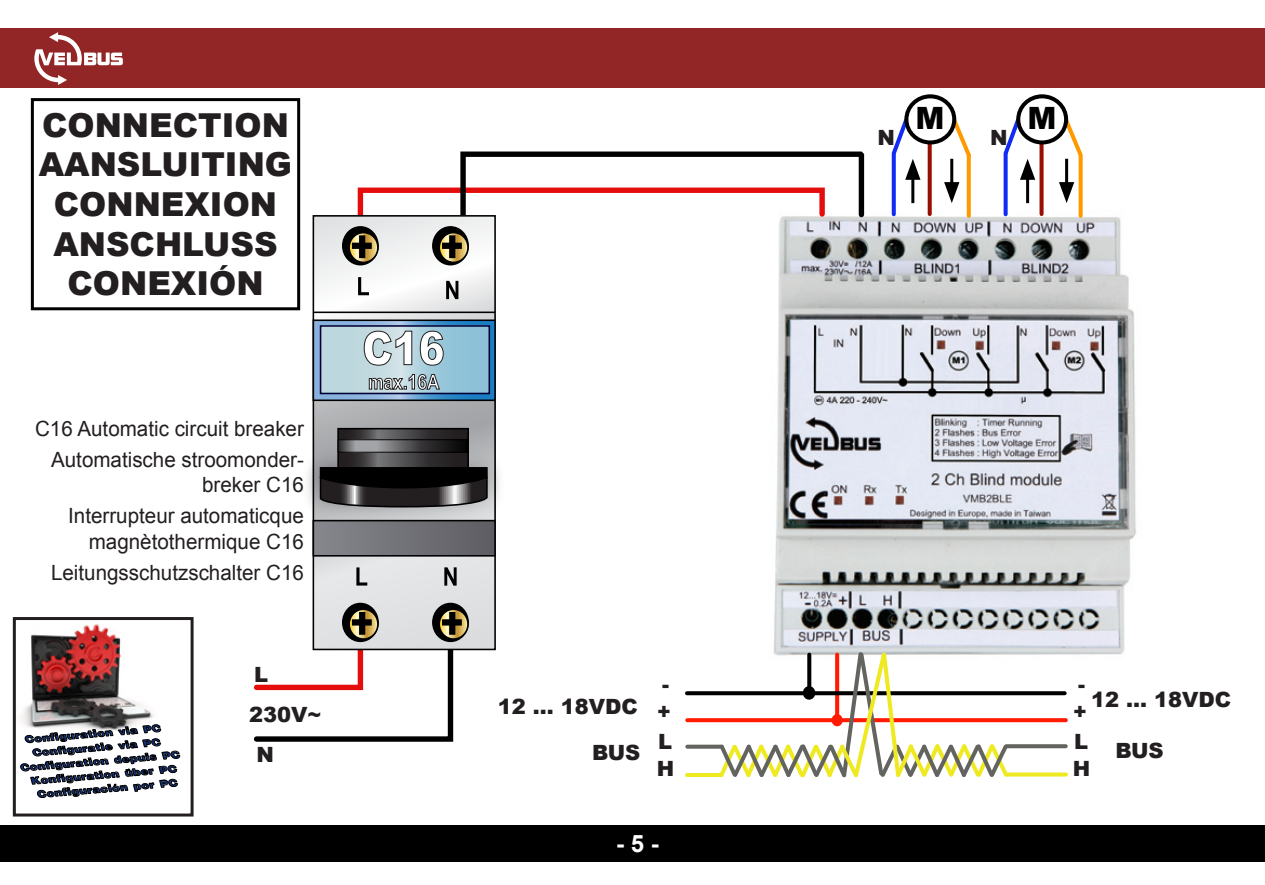
<style>
.page{position:relative;width:1265px;height:885px;background:#fff}
.page>*{position:absolute;margin:0;border:0;box-sizing:border-box;transform-origin:0 0}
.t1{font:900 33px/39.6px "Arial";color:#231f20;text-align:center}
.t2{font:900 30.6px "Arial";color:#000}
.t3{font:700 24px "Arial";color:#fff}
.t4{font:21px/31.2px "Arial";color:#231f20;text-align:right}
.t5{font:900 21px "Arial";color:#231f20}
.t6{font:italic 900 10.5px "Arena";color:#122f77;scale:1.19 1}
</style>
<div class="page">
<div style="left:31px;top:98px;width:269px;height:212px;border:3px solid #000"></div>
<img style="left:774px;top:202px;width:363px;height:453px">
<svg style="left:687px;top:691px;width:377px;height:4px"></svg>
<svg style="left:687px;top:718px;width:378px;height:4px"></svg>
<hr style="left:687px;top:773px;width:34px;height:4px;background:#efe922">
<svg style="left:687px;top:745px;width:29px;height:4px"></svg>
<svg style="left:1011px;top:744px;width:54px;height:4px"></svg>
<div style="left:1006px;top:772px;width:60px;height:5px;background:#efe922"></div>
<svg style="left:716px;top:650px;width:295px;height:128px"></svg>
<div style="left:803px;top:687px;width:11px;height:12px;background:#000;border-radius:50%"></div>
<div style="left:803px;top:686px;width:12px;height:14px;border:1px solid #000;border-radius:50%"></div>
<div style="left:831px;top:714px;width:11px;height:12px;background:#ff1a00;border-radius:50%"></div>
<svg style="left:253px;top:650px;width:203px;height:92px"></svg>
<svg style="left:927px;top:145px;width:4px;height:69px"></svg>
<div style="left:891px;top:153px;width:5px;height:61px;background:#0f2bf4"></div>
<svg style="left:966px;top:160px;width:4px;height:56px"></svg>
<svg style="left:949px;top:116px;width:22px;height:44px"></svg>
<svg style="left:1039px;top:145px;width:4px;height:69px"></svg>
<svg style="left:1003px;top:180px;width:4px;height:34px"></svg>
<svg style="left:1078px;top:160px;width:4px;height:56px"></svg>
<svg style="left:1061px;top:117px;width:22px;height:43px"></svg>
<div style="left:904px;top:94px;width:52px;height:50px;border:4px solid #000;border-radius:50%"></div>
<div style="left:1016px;top:94px;width:52px;height:50px;border:4px solid #000;border-radius:50%"></div>
<svg style="left:357px;top:151px;width:510px;height:71px"></svg>
<svg style="left:315px;top:218px;width:178px;height:429px"></svg>
<div style="left:312px;top:215px;width:184px;height:435px;border:2px solid #000"></div>
<hr style="left:313px;top:312px;width:182px;height:1px;background:#000">
<div style="left:313px;top:521px;width:182px;height:35px;background:linear-gradient(to right,#86888e,#5e5d63)"></div>
<div style="left:312px;top:520px;width:184px;height:37px;border:2px solid #000"></div>
<svg style="left:315px;top:322px;width:178px;height:76px;background:#619bcf"></svg>
<div style="left:312px;top:319px;width:184px;height:82px;border:2px solid #000"></div>
<svg style="left:323px;top:328px;width:164px;height:63px;background:#a8cedb"></svg>
<div style="left:320px;top:325px;width:170px;height:69px;border:2px solid #000036"></div>
<div style="left:343px;top:227px;width:35px;height:38px;background:#000;border-radius:50%"></div>
<div style="left:342px;top:226px;width:37px;height:39px;border:1px solid #000;border-radius:50%"></div>
<div style="left:433px;top:227px;width:35px;height:38px;background:#000;border-radius:50%"></div>
<div style="left:432px;top:226px;width:37px;height:39px;border:1px solid #000;border-radius:50%"></div>
<div style="left:343px;top:603px;width:35px;height:38px;background:#000;border-radius:50%"></div>
<div style="left:342px;top:603px;width:37px;height:39px;border:1px solid #000;border-radius:50%"></div>
<div style="left:433px;top:603px;width:35px;height:38px;background:#000;border-radius:50%"></div>
<div style="left:432px;top:603px;width:37px;height:39px;border:1px solid #000;border-radius:50%"></div>
<svg style="left:349px;top:233px;width:29px;height:29px"></svg>
<div style="left:348px;top:232px;width:31px;height:31px;border:2px solid #000;border-radius:50%"></div>
<svg style="left:439px;top:233px;width:29px;height:29px"></svg>
<div style="left:438px;top:232px;width:31px;height:31px;border:2px solid #000;border-radius:50%"></div>
<svg style="left:349px;top:609px;width:29px;height:30px"></svg>
<div style="left:348px;top:608px;width:31px;height:32px;border:2px solid #000;border-radius:50%"></div>
<svg style="left:439px;top:609px;width:29px;height:30px"></svg>
<div style="left:438px;top:608px;width:31px;height:32px;border:2px solid #000;border-radius:50%"></div>
<div style="left:359px;top:235px;width:6px;height:23px;background:#000"></div>
<div style="left:352px;top:243px;width:20px;height:6px;background:#000"></div>
<div style="left:449px;top:235px;width:6px;height:23px;background:#000"></div>
<div style="left:442px;top:243px;width:20px;height:6px;background:#000"></div>
<div style="left:359px;top:612px;width:6px;height:23px;background:#000"></div>
<div style="left:352px;top:619px;width:20px;height:7px;background:#000"></div>
<div style="left:449px;top:612px;width:6px;height:23px;background:#000"></div>
<div style="left:442px;top:619px;width:20px;height:7px;background:#000"></div>
<img style="left:312px;top:442px;width:184px;height:10px">
<img style="left:307px;top:452px;width:192px;height:79px">
<svg style="left:319px;top:466px;width:169px;height:42px;background:#2d2b2c"></svg>
<svg style="left:340px;top:431px;width:126px;height:35px;background:#3f3d3f"></svg>
<div style="left:337px;top:428px;width:132px;height:41px;border:2px solid #000"></div>
<svg style="left:340px;top:441px;width:126px;height:10px"></svg>
<div style="left:338px;top:439px;width:130px;height:14px;border:1px solid #000"></div>
<svg style="left:358px;top:277px;width:11px;height:18px"></svg>
<svg style="left:444px;top:567px;width:12px;height:19px"></svg>
<svg style="left:356px;top:567px;width:11px;height:19px"></svg>
<svg style="left:446px;top:281px;width:12px;height:18px"></svg>
<svg style="left:363px;top:330px;width:49px;height:36px"></svg>
<svg style="left:419px;top:330px;width:25px;height:36px"></svg>
<svg style="left:368px;top:374px;width:72px;height:16px"></svg>
<hr style="left:911px;top:175px;width:3px;height:28px;background:#000">
<svg style="left:891px;top:114px;width:29px;height:66px"></svg>
<hr style="left:1026px;top:175px;width:3px;height:28px;background:#000">
<svg style="left:1003px;top:114px;width:32px;height:66px"></svg>
<hr style="left:950px;top:159px;width:3px;height:28px;background:#000">
<svg style="left:944px;top:182px;width:15px;height:21px"></svg>
<hr style="left:1065px;top:159px;width:3px;height:28px;background:#000">
<svg style="left:1059px;top:182px;width:15px;height:21px"></svg>
<hr style="left:0;top:825px;width:2px;height:36px;background:#000">
<div style="left:2px;top:825px;width:1263px;height:36px;background:#000"></div>
<hr style="left:0;top:28px;width:2px;height:59px;background:#922525">
<div style="left:2px;top:28px;width:1263px;height:59px;background:#922525"></div>
<svg style="left:34px;top:32px;width:89px;height:53px"></svg>
<img style="left:21px;top:624px;width:133px;height:100px">
<svg style="left:20px;top:724px;width:161px;height:75px"></svg>
<div style="left:13px;top:617px;width:181px;height:199px;border:3px solid #231f20"></div>
<h1 class="t1" style="left:39px;top:104px;width:255px">CONNECTION<br>AANSLUITING<br>CONNEXION<br>ANSCHLUSS<br>CONEXIÓN</h1>
<h2 class="t2" style="left:915px;top:96px;width:31px">M</h2>
<h2 class="t2" style="left:1027px;top:96px;width:31px">M</h2>
<p class="t5" style="left:877px;top:122px;width:19px">N</p>
<p class="t5" style="left:990px;top:122px;width:19px">N</p>
<p class="t4" style="left:35px;top:413px;width:270px">C16 Automatic circuit breaker<br>Automatische stroomonder-</p>
<p class="t4" style="left:68px;top:469px;width:237px">breker C16<br>Interrupteur automaticque</p>
<p class="t4" style="left:51px;top:526px;width:254px">magnètothermique C16<br>Leitungsschutzschalter C16</p>
<p class="t5" style="left:254px;top:659px;width:16px">L</p>
<p class="t6" style="left:25px;top:734px;width:116px;rotate:-5deg">Configuration via PC</p>
<p class="t6" style="left:33px;top:748px;width:110px;rotate:-5deg">Configuratie via PC</p>
<p class="t6" style="left:21px;top:763px;width:136px;rotate:-5deg">Configuration depuis PC</p>
<p class="t6" style="left:31px;top:776px;width:125px;rotate:-5deg">Konfiguration über PC</p>
<p class="t6" style="left:37px;top:789px;width:120px;rotate:-5deg">Configuración por PC</p>
<p class="t5" style="left:249px;top:699px;width:74px">230V~</p>
<p class="t5" style="left:256px;top:739px;width:19px">N</p>
<p class="t5" style="left:498px;top:692px;width:142px">12 ... 18VDC</p>
<p class="t5" style="left:592px;top:737px;width:50px">BUS</p>
<p class="t5" style="left:662px;top:669px;width:8px">-</p>
<p class="t5" style="left:657px;top:696px;width:15px">+</p>
<p class="t5" style="left:658px;top:726px;width:16px">L</p>
<p class="t5" style="left:657px;top:753px;width:19px">H</p>
<p class="t3" style="left:616px;top:828px;width:44px">- 5 -</p>
<p class="t5" style="left:1078px;top:669px;width:8px">-</p>
<p class="t5" style="left:1091px;top:684px;width:142px">12 ... 18VDC</p>
<p class="t5" style="left:1073px;top:696px;width:15px">+</p>
<p class="t5" style="left:1074px;top:726px;width:16px">L</p>
<p class="t5" style="left:1073px;top:753px;width:19px">H</p>
<p class="t5" style="left:1115px;top:735px;width:50px">BUS</p>
</div>
